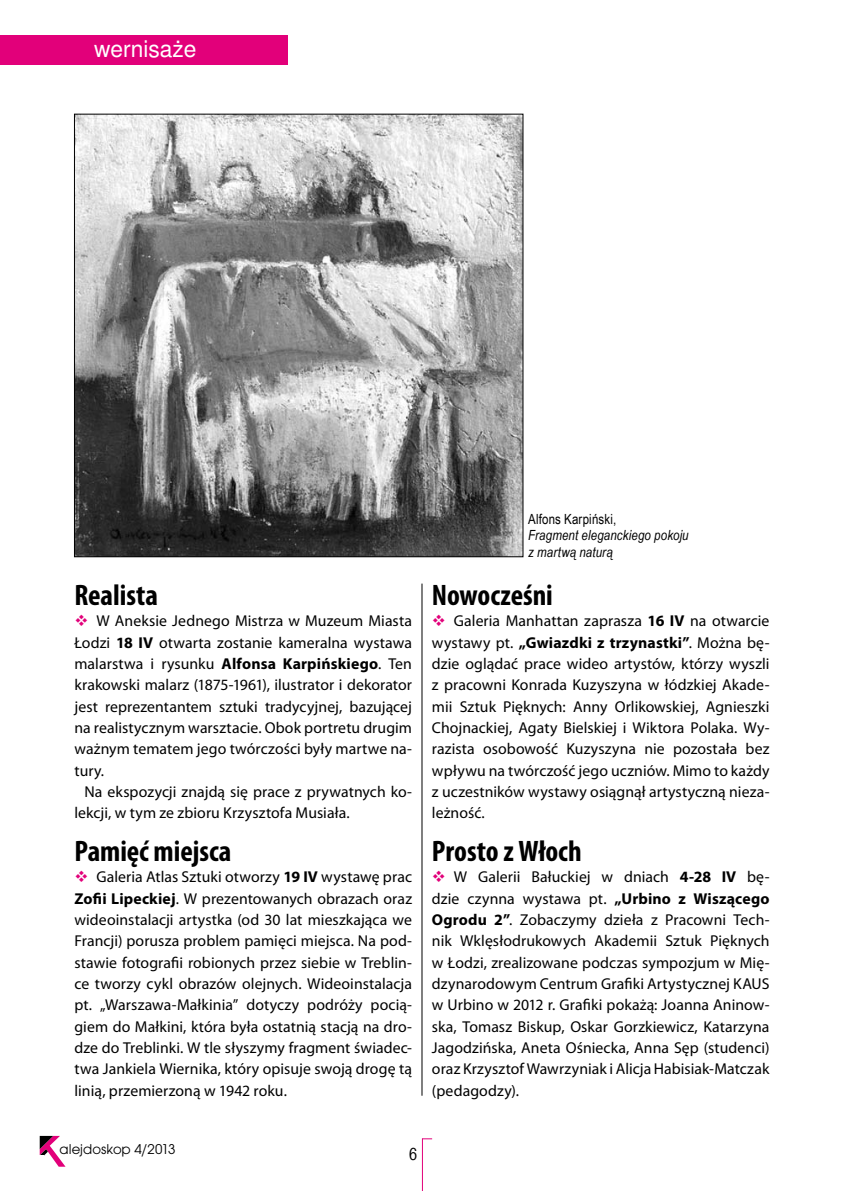
<style>
.page{position:relative;width:844px;height:1191px;background:#fff}
.page>*{position:absolute;margin:0;border:0;box-sizing:border-box;transform-origin:0 0}
.t1{font:700 condensed 29.75px "Myriad Pro";color:#000}
.t2{font:22.75px "Nimbus San LCE";color:#fff}
.t3{font:17.5px "Nimbus San LCE Reg Con";color:#000}
.t4{font:15.75px/21.3px "Myriad Pro";letter-spacing:.005em;color:#000;text-align:justify}
.t5{font:14.88px "Avant Gar Got Itc TEE";color:#000}
.t6{font:italic 14px/16.8px "Arial Narrow";letter-spacing:.01em;color:#000}
.t7{font:14px "Arial Narrow";letter-spacing:.01em;color:#000}
.s1{color:#e2007a}
.s2{font-weight:700}
</style>
<div class="page">
<hr style="left:422px;top:1138px;width:1px;height:53px;background:#e2007a">
<svg style="left:40px;top:1135px;width:25px;height:31px"></svg>
<hr style="left:40px;top:1155px;width:4px;height:11px;background:#fff">
<div style="left:0;top:35px;width:288px;height:29px;background:#e2007a"></div>
<hr style="left:421px;top:583px;width:1px;height:512px;background:#000">
<img style="left:76px;top:116px;width:445px;height:439px">
<h2 class="t2" style="left:94px;top:35px;width:104px">wernisaże</h2>
<h1 class="t1" style="left:74px;top:576px;width:85px">Realista</h1>
<p class="t4" style="left:74px;top:610px;width:339px"><span class="s1">❖</span> W Aneksie Jednego Mistrza w Muzeum Miasta Łodzi <span class="s2">18 IV</span> otwarta zostanie kameralna wystawa malarstwa i rysunku <span class="s2">Alfonsa Karpińskiego</span>. Ten krakowski malarz (1875-1961), ilustrator i dekorator jest reprezentantem sztuki tradycyjnej, bazującej na realistycznym warsztacie. Obok portretu drugim ważnym tematem jego twórczości były martwe na&shy;tury.</p>
<p class="t4" style="left:74px;top:780px;width:339px;text-indent:10px">Na ekspozycji znajdą się prace z prywatnych ko&shy;lekcji, w tym ze zbioru Krzysztofa Musiała.</p>
<h1 class="t1" style="left:74px;top:832px;width:158px">Pamięć miejsca</h1>
<p class="t4" style="left:74px;top:866px;width:339px"><span class="s1">❖</span> Galeria Atlas Sztuki otworzy <span class="s2">19 IV</span> wystawę prac <span class="s2">Zofii Lipeckiej</span>. W prezentowanych obrazach oraz wideoinstalacji artystka (od 30 lat mieszkająca we Francji) porusza problem pamięci miejsca. Na pod&shy;stawie fotografii robionych przez siebie w Treblin&shy;ce tworzy cykl obrazów olejnych. Wideoinstalacja pt. „Warszawa-Małkinia” dotyczy podróży pocią&shy;giem do Małkini, która była ostatnią stacją na dro&shy;dze do Treblinki. W tle słyszymy fragment świadec&shy;twa Jankiela Wiernika, który opisuje swoją drogę tą linią, przemierzoną w 1942 roku.</p>
<p class="t7" style="left:528px;top:508px;width:89px">Alfons Karpiński,</p>
<p class="t6" style="left:528px;top:527px;width:162px">Fragment eleganckiego pokoju z martwą naturą</p>
<h1 class="t1" style="left:432px;top:576px;width:122px">Nowocześni</h1>
<p class="t4" style="left:432px;top:610px;width:339px"><span class="s1">❖</span> Galeria Manhattan zaprasza <span class="s2">16 IV</span> na otwarcie wystawy pt. <span class="s2">„Gwiazdki z trzynastki”</span>. Można bę&shy;dzie oglądać prace wideo artystów, którzy wyszli z pracowni Konrada Kuzyszyna w łódzkiej Akade&shy;mii Sztuk Pięknych: Anny Orlikowskiej, Agnieszki Chojnackiej, Agaty Bielskiej i Wiktora Polaka. Wy&shy;razista osobowość Kuzyszyna nie pozostała bez wpływu na twórczość jego uczniów. Mimo to każdy z uczestników wystawy osiągnął artystyczną nieza&shy;leżność.</p>
<h1 class="t1" style="left:432px;top:832px;width:151px">Prosto z Włoch</h1>
<p class="t4" style="left:432px;top:866px;width:339px"><span class="s1">❖</span> W Galerii Bałuckiej w dniach <span class="s2">4-28 IV</span> bę&shy;dzie czynna wystawa pt. <span class="s2">„Urbino z Wiszącego Ogrodu 2”</span>. Zobaczymy dzieła z Pracowni Tech&shy;nik Wklęsłodrukowych Akademii Sztuk Pięknych w Łodzi, zrealizowane podczas sympozjum w Mię&shy;dzynarodowym Centrum Grafiki Artystycznej KAUS w Urbino w 2012 r. Grafiki pokażą: Joanna Aninow&shy;ska, Tomasz Biskup, Oskar Gorzkiewicz, Katarzyna Jagodzińska, Aneta Ośniecka, Anna Sęp (studenci) oraz Krzysztof Wawrzyniak i Alicja Habisiak-Matczak (pedagodzy).</p>
<p class="t5" style="left:60px;top:1140px;width:117px">alejdoskop 4/2013</p>
<p class="t3" style="left:409px;top:1143px;width:9px">6</p>
</div>
